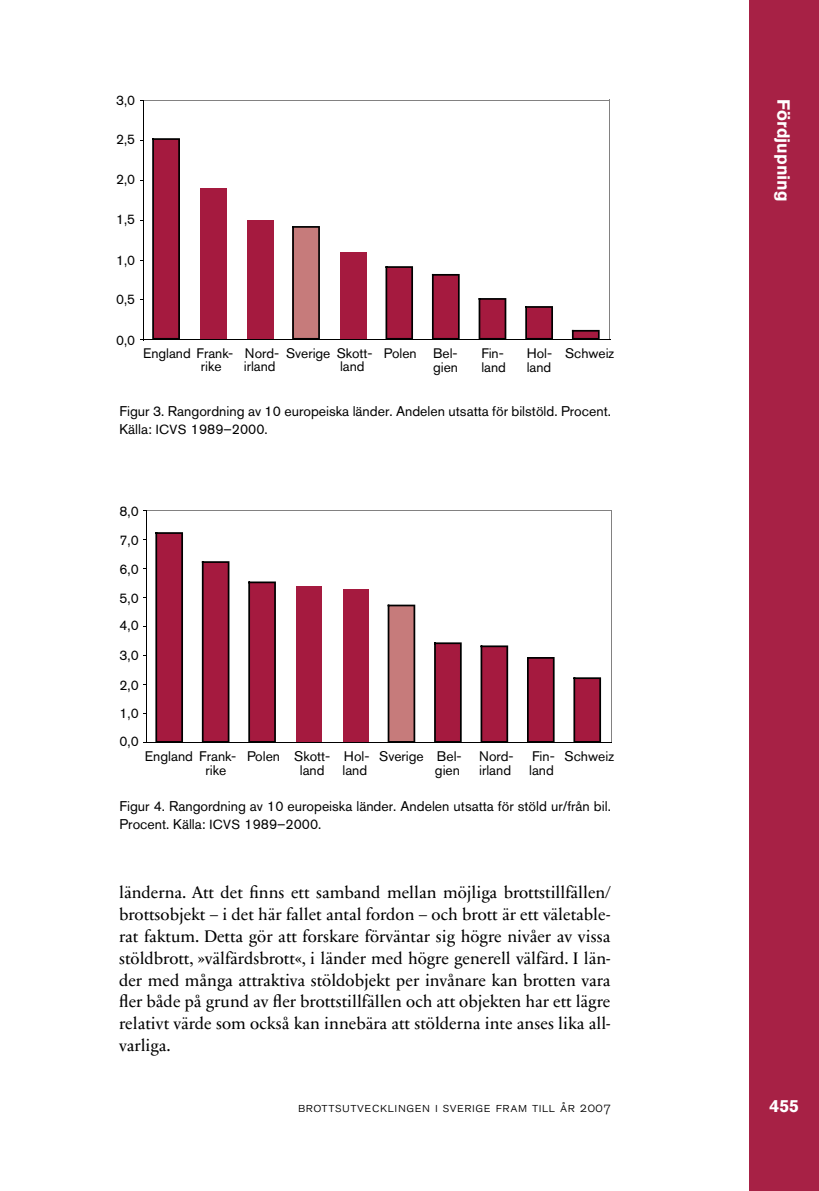
<style>
.page{position:relative;width:819px;height:1191px;background:#fff}
.page>*{position:absolute;margin:0;border:0;box-sizing:border-box;transform-origin:0 0}
.t1{font:700 17.5px "Akzidenz Grotesk BQ";color:#fff}
.t2{font:16.97px/21.9px "Sabon Next LT Regular Os F";color:#000;text-align:justify}
.t3{font:14px/17.5px "Akzidenz Grotesk BQ";color:#000}
.t4{font:14px "Akzidenz Grotesk BQ Light SC";letter-spacing:.04em;color:#000}
.t5{font:13.83px/13.8px "Akzidenz Grotesk BQ";color:#000}
.t6{font:13.65px/13.1px "Akzidenz Grotesk BQ";color:#000}
.s1{font-size:13.12px}
</style>
<div class="page">
<div style="left:749px;top:0;width:70px;height:1191px;background:#a72145"></div>
<hr style="left:143px;top:100px;width:467px;height:1px;background:#828181">
<hr style="left:609px;top:99px;width:1px;height:241px;background:#828181">
<svg style="left:152px;top:138px;width:28px;height:201px;background:#8f1838"></svg>
<div style="left:201px;top:188px;width:26px;height:152px;background:#a51a3f"></div>
<div style="left:247px;top:220px;width:26px;height:120px;background:#a51a3f"></div>
<svg style="left:292px;top:226px;width:28px;height:113px;background:#a96969"></svg>
<div style="left:340px;top:252px;width:26px;height:88px;background:#a51a3f"></div>
<svg style="left:385px;top:266px;width:28px;height:73px;background:#8d1a39"></svg>
<svg style="left:432px;top:274px;width:27px;height:65px;background:#8e1636"></svg>
<svg style="left:478px;top:298px;width:28px;height:41px"></svg>
<svg style="left:525px;top:306px;width:28px;height:33px"></svg>
<svg style="left:572px;top:330px;width:27px;height:9px"></svg>
<hr style="left:143px;top:100px;width:1px;height:240px;background:#000">
<hr style="left:143px;top:339px;width:467px;height:1px;background:#000">
<hr style="left:147px;top:511px;width:464px;height:1px;background:#c0bfc0">
<hr style="left:146px;top:510px;width:465px;height:1px;background:#828181">
<hr style="left:610px;top:510px;width:1px;height:233px;background:#828181">
<svg style="left:155px;top:532px;width:28px;height:210px;background:#901939"></svg>
<svg style="left:202px;top:561px;width:27px;height:181px;background:#911737"></svg>
<svg style="left:248px;top:581px;width:28px;height:161px;background:#8f1a39"></svg>
<div style="left:296px;top:586px;width:26px;height:157px;background:#a51a3f"></div>
<div style="left:343px;top:589px;width:26px;height:154px;background:#a51a3f"></div>
<svg style="left:387px;top:604px;width:28px;height:138px;background:#ad6e6e"></svg>
<svg style="left:434px;top:642px;width:27px;height:100px;background:#901838"></svg>
<svg style="left:480px;top:645px;width:28px;height:97px;background:#8f1b3a"></svg>
<svg style="left:527px;top:657px;width:27px;height:85px;background:#8e1636"></svg>
<svg style="left:573px;top:677px;width:28px;height:65px;background:#8c1a38"></svg>
<hr style="left:146px;top:510px;width:1px;height:233px;background:#000">
<hr style="left:146px;top:742px;width:466px;height:1px;background:#000">
<p class="t6" style="left:116px;top:93px;width:21px">3,0</p>
<p class="t6" style="left:116px;top:133px;width:21px">2,5</p>
<p class="t6" style="left:116px;top:173px;width:21px">2,0</p>
<p class="t6" style="left:116px;top:213px;width:21px">1,5</p>
<p class="t6" style="left:116px;top:253px;width:21px">1,0</p>
<p class="t6" style="left:116px;top:292px;width:21px">0,5</p>
<p class="t6" style="left:116px;top:334px;width:21px">0,0</p>
<p class="t6" style="left:201px;top:346px;width:34px;text-indent:-58px">England Frank&shy;rike</p>
<p class="t6" style="left:244px;top:346px;width:37px">Nord&shy;irland</p>
<p class="t6" style="left:340px;top:346px;width:34px;text-indent:-54px">Sverige Skott&shy;land</p>
<p class="t6" style="left:384px;top:346px;width:76px;line-height:13.7px;text-align:right">Polen Bel&shy;gien</p>
<p class="t6" style="left:481px;top:346px;width:26px;line-height:13.7px">Fin&shy;land</p>
<p class="t6" style="left:526px;top:346px;width:27px;line-height:13.7px">Hol&shy;land</p>
<p class="t6" style="left:565px;top:346px;width:51px">Schweiz</p>
<p class="t3" style="left:119px;top:402px;width:493px">Figur 3. Rangordning av 10 europeiska länder. Andelen utsatta för bilstöld. Procent.<br>Källa: <span class="s1">ICVS</span> 1989–2000.</p>
<p class="t5" style="left:119px;top:504px;width:21px">8,0</p>
<p class="t5" style="left:119px;top:533px;width:21px">7,0</p>
<p class="t5" style="left:119px;top:562px;width:21px">6,0</p>
<p class="t5" style="left:119px;top:591px;width:21px">5,0</p>
<p class="t5" style="left:119px;top:618px;width:21px">4,0</p>
<p class="t5" style="left:119px;top:648px;width:21px">3,0</p>
<p class="t5" style="left:119px;top:677px;width:21px">2,0</p>
<p class="t5" style="left:119px;top:706px;width:21px">1,0</p>
<p class="t5" style="left:119px;top:734px;width:21px">0,0</p>
<p class="t5" style="left:205px;top:749px;width:32px;text-indent:-61px">England Frank&shy;rike</p>
<p class="t5" style="left:300px;top:749px;width:32px;text-indent:-53px">Polen Skott&shy;land</p>
<p class="t5" style="left:342px;top:749px;width:29px">Hol&shy;land</p>
<p class="t5" style="left:379px;top:749px;width:84px;text-align:right">Sverige Bel&shy;gien</p>
<p class="t5" style="left:479px;top:749px;width:36px">Nord&shy;irland</p>
<p class="t5" style="left:529px;top:749px;width:27px">Fin&shy;land</p>
<p class="t5" style="left:564px;top:749px;width:51px">Schweiz</p>
<p class="t3" style="left:119px;top:797px;width:493px">Figur 4. Rangordning av 10 europeiska länder. Andelen utsatta för stöld ur/från bil.<br>Procent. Källa: <span class="s1">ICVS</span> 1989–2000.</p>
<p class="t2" style="left:119px;top:881px;width:493px">länderna. Att det finns ett samband mellan möjliga brottstillfällen/ brottsobjekt – i det här fallet antal fordon – och brott är ett väletable&shy;rat faktum. Detta gör att forskare förväntar sig högre nivåer av vissa stöldbrott, »välfärdsbrott«, i länder med högre generell välfärd. I län&shy;der med många attraktiva stöldobjekt per invånare kan brotten vara fler både på grund av fler brottstillfällen och att objekten har ett lägre relativt värde som också kan innebära att stölderna inte anses lika all&shy;varliga.</p>
<p class="t1" style="left:793px;top:99px;width:104px;rotate:90deg">Fördjupning</p>
<p class="t4" style="left:298px;top:1098px;width:314px">brottsutvecklingen i sverige fram till år 2007</p>
<p class="t1" style="left:769px;top:1095px;width:31px">455</p>
</div>
